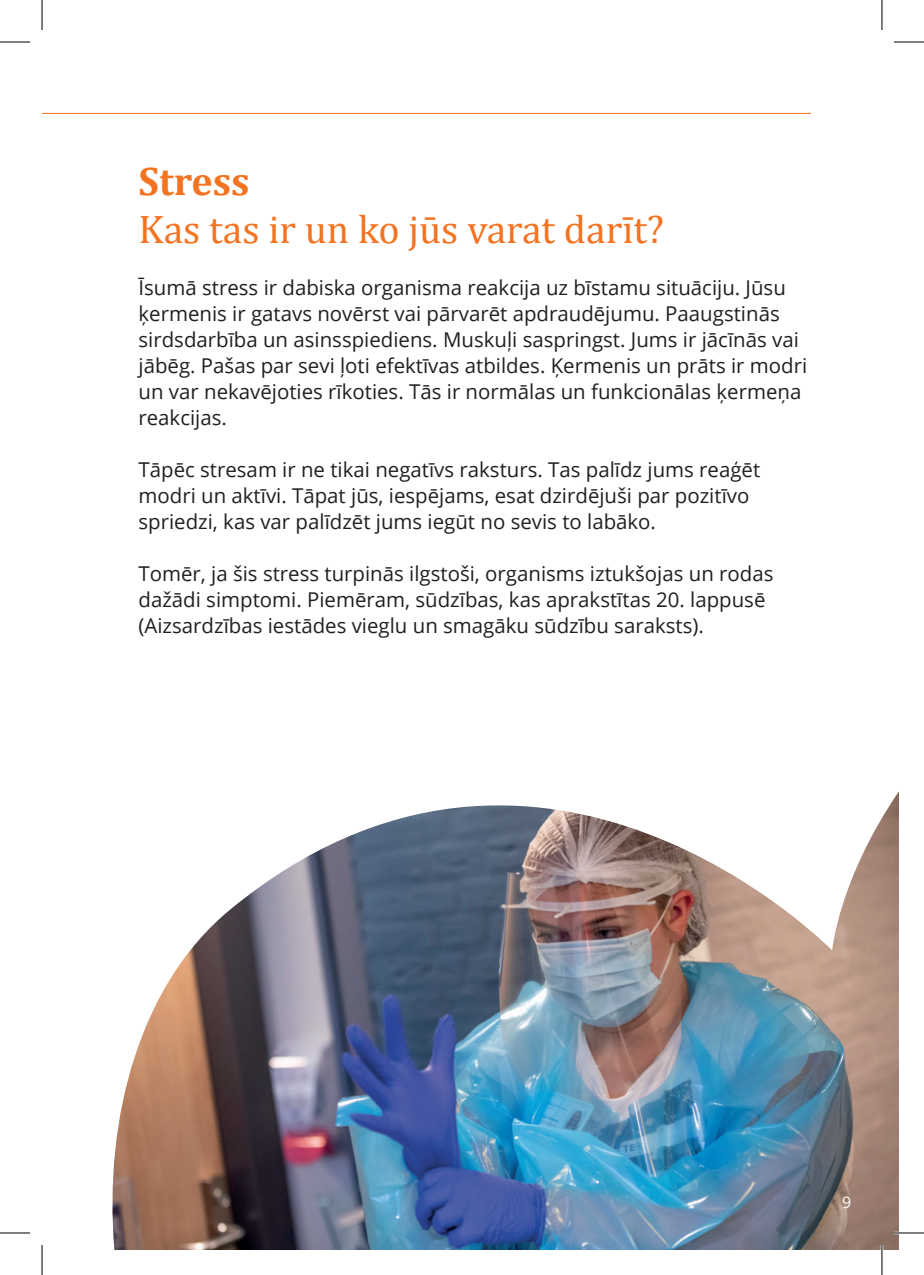
<style>
.page{position:relative;width:924px;height:1275px;background:#fff}
.page>*{position:absolute;margin:0;border:0;box-sizing:border-box;transform-origin:0 0}
.t1{font:40px "Cambria";color:#f47321}
.t2{font:700 40px "Cambria";color:#f47321}
.t3{font:20.4px/26px "Open Sans";color:#231f20}
.t4{font:16px "Open Sans";color:#fff}
</style>
<div class="page">
<img style="left:112px;top:793px;width:786px;height:457px">
<hr style="left:42px;top:113px;width:768px;height:1px;background:#f47321">
<hr style="left:893px;top:1231px;width:30px;height:3px;background:#fff">
<hr style="left:880px;top:1245px;width:2px;height:30px;background:#fff">
<hr style="left:0;top:42px;width:30px;height:1px;background:#000">
<hr style="left:893px;top:42px;width:30px;height:1px;background:#000">
<hr style="left:0;top:1232px;width:30px;height:1px;background:#000">
<hr style="left:893px;top:1232px;width:30px;height:1px;background:#000">
<hr style="left:42px;top:0;width:1px;height:30px;background:#000">
<hr style="left:42px;top:1245px;width:1px;height:30px;background:#000">
<hr style="left:881px;top:0;width:1px;height:30px;background:#000">
<hr style="left:881px;top:1245px;width:1px;height:30px;background:#000">
<h1 class="t2" style="left:138px;top:153px;width:112px">Stress</h1>
<h1 class="t1" style="left:138px;top:206px;width:526px">Kas tas ir un ko jūs varat darīt?</h1>
<p class="t3" style="left:138px;top:274px;width:670px">Īsumā stress ir dabiska organisma reakcija uz bīstamu situāciju. Jūsu ķermenis ir gatavs novērst vai pārvarēt apdraudējumu. Paaugstinās sirdsdarbība un asinsspiediens. Muskuļi saspringst. Jums ir jācīnās vai jābēg. Pašas par sevi ļoti efektīvas atbildes. Ķermenis un prāts ir modri un var nekavējoties rīkoties. Tās ir normālas un funkcionālas ķermeņa reakcijas.</p>
<p class="t3" style="left:138px;top:456px;width:623px">Tāpēc stresam ir ne tikai negatīvs raksturs. Tas palīdz jums reaģēt modri un aktīvi. Tāpat jūs, iespējams, esat dzirdējuši par pozitīvo spriedzi, kas var palīdzēt jums iegūt no sevis to labāko.</p>
<p class="t3" style="left:138px;top:560px;width:636px">Tomēr, ja šis stress turpinās ilgstoši, organisms iztukšojas un rodas dažādi simptomi. Piemēram, sūdzības, kas aprakstītas 20. lappusē (Aizsardzības iestādes vieglu un smagāku sūdzību saraksts).</p>
<p class="t4" style="left:841px;top:1191px;width:11px">9</p>
</div>
